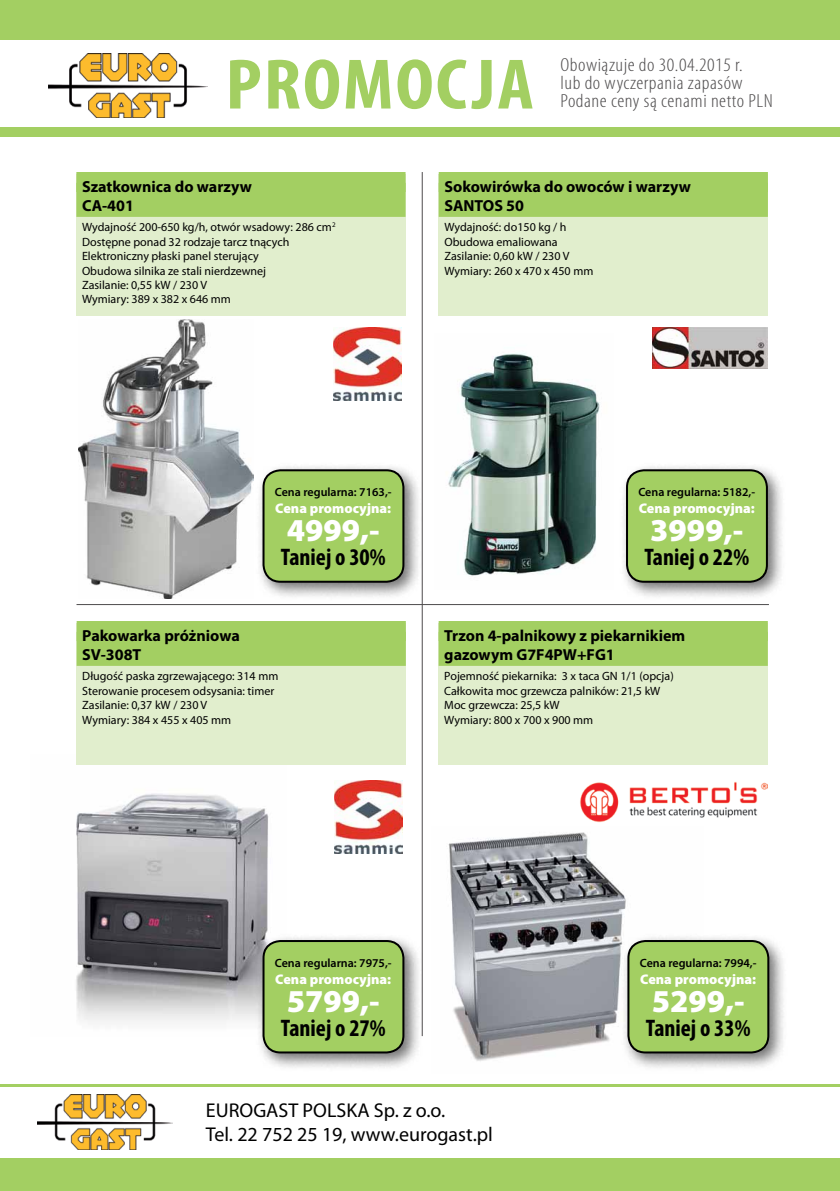
<style>
.page{position:relative;width:840px;height:1191px;background:#fff}
.page>*{position:absolute;margin:0;border:0;box-sizing:border-box;transform-origin:0 0}
.t1{font:700 condensed 72px "Myriad Pro";letter-spacing:.025em;color:#a3cf62;scale:1.1 1}
.t2{font:900 32px "Myriad Pro";color:#fff}
.t3{font:700 condensed 24px "Myriad Pro";color:#000}
.t4{font:20px/24px "Myriad Pro";color:#000}
.t5{font:300 condensed 19px/18px "Myriad Pro";letter-spacing:.025em;color:#4e4c4d;scale:1.1 1}
.t6{font:700 16px/19.2px "Myriad Pro";color:#000}
.t7{font:900 14px "Myriad Pro";color:#fff}
.t8{font:12px/14.4px "Myriad Pro";color:#000}
.t9{font:600 12px "Myriad Pro";color:#000}
</style>
<div class="page">
<div style="left:0;top:0;width:839px;height:40px;background:#a3cf62"></div>
<hr style="left:76px;top:604px;width:692px;height:1px;background:#4e4c4d">
<img style="left:49px;top:53px;width:158px;height:64px">
<hr style="left:421px;top:172px;width:1px;height:864px;background:#4e4c4d">
<div style="left:0;top:1158px;width:839px;height:33px;background:#a3cf62"></div>
<div style="left:0;top:127px;width:839px;height:9px;background:#a3cf62"></div>
<img style="left:38px;top:1094px;width:134px;height:55px">
<hr style="left:0;top:1084px;width:839px;height:3px;background:#a3cf62">
<img style="left:448px;top:832px;width:178px;height:229px">
<img style="left:76px;top:755px;width:193px;height:267px">
<img style="left:448px;top:353px;width:152px;height:223px">
<img style="left:78px;top:320px;width:175px;height:278px">
<div style="left:76px;top:174px;width:329px;height:142px;background:#e1eecd"></div>
<div style="left:76px;top:172px;width:329px;height:20px;background:#a3cf62"></div>
<div style="left:76px;top:183px;width:329px;height:34px;background:#a3cf62"></div>
<div style="left:438px;top:174px;width:329px;height:142px;background:#e1eecd"></div>
<div style="left:438px;top:172px;width:329px;height:20px;background:#a3cf62"></div>
<div style="left:438px;top:183px;width:329px;height:34px;background:#a3cf62"></div>
<div style="left:77px;top:623px;width:328px;height:142px;background:#e1eecd"></div>
<div style="left:77px;top:621px;width:328px;height:20px;background:#a3cf62"></div>
<div style="left:77px;top:632px;width:328px;height:34px;background:#a3cf62"></div>
<div style="left:438px;top:623px;width:329px;height:142px;background:#e1eecd"></div>
<div style="left:438px;top:621px;width:329px;height:20px;background:#a3cf62"></div>
<div style="left:438px;top:632px;width:329px;height:34px;background:#a3cf62"></div>
<div style="left:255px;top:933px;width:167px;height:138px;background:#000;opacity:.56"></div>
<div style="left:263px;top:941px;width:140px;height:111px;background:#a3cf62;border-radius:17px"></div>
<div style="left:262px;top:940px;width:142px;height:113px;border:2px solid #000;border-radius:17px"></div>
<div style="left:620px;top:933px;width:167px;height:138px;background:#000;opacity:.56"></div>
<div style="left:628px;top:941px;width:139px;height:111px;background:#a3cf62;border-radius:17px"></div>
<div style="left:627px;top:940px;width:141px;height:113px;border:2px solid #000;border-radius:17px"></div>
<div style="left:255px;top:462px;width:167px;height:138px;background:#000;opacity:.56"></div>
<div style="left:263px;top:470px;width:140px;height:112px;background:#a3cf62;border-radius:17px"></div>
<div style="left:262px;top:469px;width:142px;height:114px;border:2px solid #000;border-radius:17px"></div>
<img style="left:334px;top:780px;width:68px;height:73px">
<img style="left:652px;top:328px;width:115px;height:41px">
<div style="left:618px;top:462px;width:167px;height:138px;background:#000;opacity:.56"></div>
<div style="left:626px;top:470px;width:140px;height:112px;background:#a3cf62;border-radius:17px"></div>
<div style="left:625px;top:469px;width:142px;height:114px;border:2px solid #000;border-radius:17px"></div>
<img style="left:333px;top:328px;width:68px;height:72px">
<img style="left:580px;top:782px;width:187px;height:40px">
<h1 class="t1" style="left:225px;top:40px;width:282px">PROMOCJA</h1>
<h3 class="t5" style="left:560px;top:56px;width:194px">Obowiązuje do 30.04.2015 r.<br>lub do wyczerpania zapasów<br>Podane ceny są cenami netto PLN</h3>
<h3 class="t6" style="left:82px;top:176px;width:171px">Szatkownica do warzyw<br>CA-401</h3>
<p class="t8" style="left:82px;top:220px;width:255px">Wydajność 200-650 kg/h, otwór wsadowy: 286 cm<sup>2<br></sup>Dostępne ponad 32 rodzaje tarcz tnących Elektroniczny płaski panel sterujący<br>Obudowa silnika ze stali nierdzewnej<br>Zasilanie: 0,55 kW / 230 V<br>Wymiary: 389 x 382 x 646 mm</p>
<h3 class="t6" style="left:444px;top:176px;width:248px">Sokowirówka do owoców i warzyw<br>SANTOS 50</h3>
<p class="t8" style="left:444px;top:220px;width:150px">Wydajność: do150 kg / h<br>Obudowa emaliowana<br>Zasilanie: 0,60 kW / 230 V<br>Wymiary: 260 x 470 x 450 mm</p>
<p class="t9" style="left:275px;top:484px;width:118px">Cena regularna: 7163,-</p>
<p class="t7" style="left:275px;top:500px;width:117px">Cena promocyjna:</p>
<h2 class="t2" style="left:286px;top:512px;width:94px">4999,-</h2>
<h3 class="t3" style="left:281px;top:542px;width:106px">Taniej o 30%</h3>
<h3 class="t6" style="left:82px;top:625px;width:159px">Pakowarka próżniowa<br>SV-308T</h3>
<p class="t8" style="left:82px;top:669px;width:197px">Długość paska zgrzewającego: 314 mm<br>Sterowanie procesem odsysania: timer<br>Zasilanie: 0,37 kW / 230 V<br>Wymiary: 384 x 455 x 405 mm</p>
<p class="t9" style="left:638px;top:484px;width:118px">Cena regularna: 5182,-</p>
<p class="t7" style="left:638px;top:500px;width:117px">Cena promocyjna:</p>
<h2 class="t2" style="left:650px;top:512px;width:94px">3999,-</h2>
<h3 class="t3" style="left:644px;top:542px;width:106px">Taniej o 22%</h3>
<h3 class="t6" style="left:444px;top:625px;width:242px">Trzon 4-palnikowy z piekarnikiem gazowym G7F4PW+FG1</h3>
<p class="t8" style="left:444px;top:669px;width:231px">Pojemność piekarnika: 3 x taca GN 1/1 (opcja)<br>Całkowita moc grzewcza palników: 21,5 kW Moc grzewcza: 25,5 kW<br>Wymiary: 800 x 700 x 900 mm</p>
<p class="t9" style="left:275px;top:955px;width:118px">Cena regularna: 7975,-</p>
<p class="t7" style="left:275px;top:971px;width:117px">Cena promocyjna:</p>
<h2 class="t2" style="left:286px;top:982px;width:94px">5799,-</h2>
<h3 class="t3" style="left:281px;top:1012px;width:106px">Taniej o 27%</h3>
<p class="t9" style="left:639px;top:955px;width:118px">Cena regularna: 7994,-</p>
<p class="t7" style="left:639px;top:971px;width:117px">Cena promocyjna:</p>
<h2 class="t2" style="left:651px;top:982px;width:94px">5299,-</h2>
<h3 class="t3" style="left:645px;top:1012px;width:106px">Taniej o 33%</h3>
<h3 class="t4" style="left:206px;top:1098px;width:288px">EUROGAST POLSKA Sp. z o.o.<br>Tel. 22 752 25 19, www.eurogast.pl</h3>
</div>
